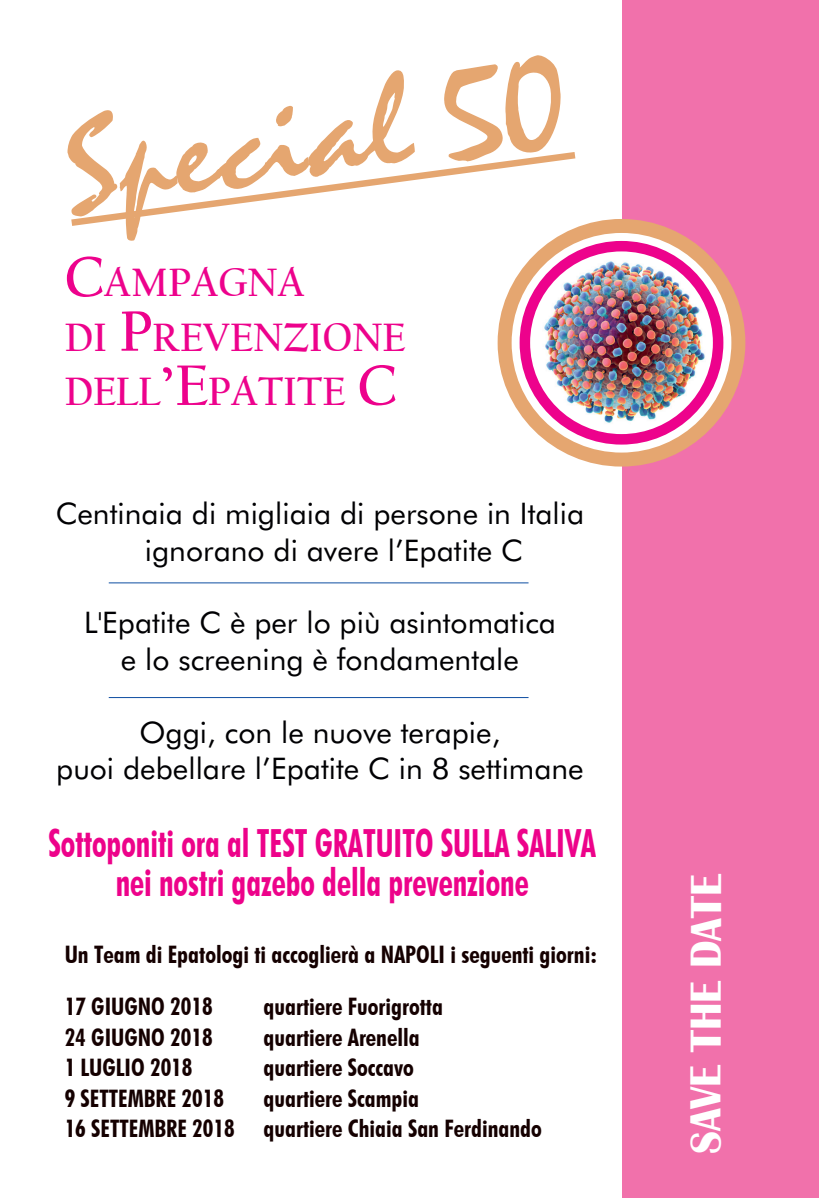
<style>
.page{position:relative;width:819px;height:1198px;background:#fff}
.page>*{position:absolute;margin:0;border:0;box-sizing:border-box;transform-origin:0 0}
.t1{font:129.76px "Mystical";color:#e5a670;scale:1.11 1}
.t2{font:700 44.71px "Britannic";color:#fff;scale:.93 1}
.t3{font:700 41.65px/54.2px "Californian FB";color:#ed028c;scale:.93 1}
.t4{font:700 condensed 38.76px/39.4px "Futura BT";color:#ed028a;text-align:center;scale:.84 1}
.t5{font:29.75px/36.4px "Futura BT";color:#000003;text-align:center}
.t6{font:700 condensed 24.15px/52.4px "Futura BT";color:#150000}
.s1{font-size:59.5px}
</style>
<div class="page">
<div style="left:622px;top:0;width:197px;height:1198px;background:#f171ab"></div>
<svg style="left:504px;top:226px;width:234px;height:234px"></svg>
<div style="left:497px;top:219px;width:248px;height:248px;border:14px solid #e5a670;border-radius:50%"></div>
<svg style="left:525px;top:246px;width:193px;height:193px"></svg>
<div style="left:519px;top:241px;width:204px;height:204px;border:10px solid #ed028c;border-radius:50%"></div>
<svg style="left:71px;top:152px;width:511px;height:78px"></svg>
<hr style="left:109px;top:582px;width:419px;height:1px;background:#0d4da1">
<hr style="left:109px;top:697px;width:419px;height:1px;background:#0d4da1">
<img style="left:537px;top:258px;width:170px;height:170px;border-radius:85px">
<h1 class="t1" style="left:54px;top:95px;width:459px;rotate:-8deg">Special 50</h1>
<h3 class="t3" style="left:65px;top:256px;width:367px"><span class="s1">C</span>AMPAGNA<br>DI <span class="s1">P</span>REVENZIONE<br>DELL<span class="s1">’E</span>PATITE <span class="s1">C</span></h3>
<p class="t5" style="left:145px;top:495px;width:441px;text-align:left;text-indent:-89px">Centinaia di migliaia di persone in Italia ignorano di avere l’Epatite C</p>
<p class="t5" style="left:84px;top:604px;width:473px">L'Epatite C è per lo più asintomatica e lo screening è fondamentale</p>
<p class="t5" style="left:56px;top:714px;width:529px">Oggi, con le nuove terapie,<br>puoi debellare l’Epatite C in 8 settimane</p>
<h3 class="t4" style="left:48px;top:823px;width:653px">Sottoponiti ora al TEST GRATUITO SULLA SALIVA nei nostri gazebo della prevenzione</h3>
<p class="t6" style="left:65px;top:928px;width:534px">Un Team di Epatologi ti accoglierà a NAPOLI i seguenti giorni:<br>17 GIUGNO 2018</p>
<p class="t6" style="left:263px;top:980px;width:181px">quartiere Fuorigrotta</p>
<p class="t6" style="left:65px;top:1011px;width:149px">24 GIUGNO 2018</p>
<p class="t6" style="left:263px;top:1011px;width:158px">quartiere Arenella</p>
<p class="t6" style="left:65px;top:1041px;width:129px">1 LUGLIO 2018</p>
<p class="t6" style="left:263px;top:1041px;width:152px">quartiere Soccavo</p>
<p class="t6" style="left:65px;top:1072px;width:161px">9 SETTEMBRE 2018</p>
<p class="t6" style="left:65px;top:1083px;width:478px;line-height:30.4px;text-indent:199px">quartiere Scampia<br>16 SETTEMBRE 2018 quartiere Chiaia San Ferdinando</p>
<h2 class="t2" style="left:680px;top:1154px;width:303px;rotate:-90deg">EVAS HT E D ETA</h2>
</div>
